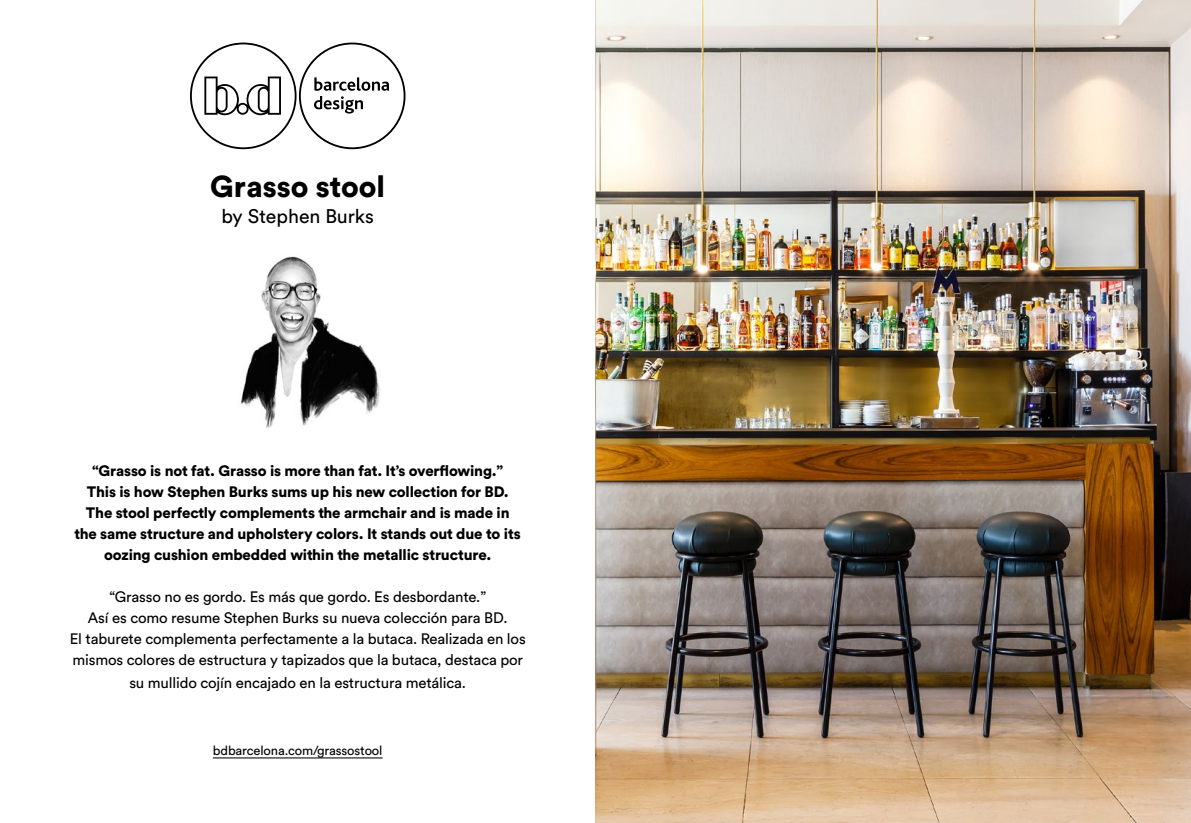
<style>
.page{position:relative;width:1191px;height:823px;background:#fff}
.page>*{position:absolute;margin:0;border:0;box-sizing:border-box;transform-origin:0 0}
.t1{font:900 30px "Circular Std";color:#000}
.t2{font:19.5px "Circular Std";color:#000}
.t3{font:15px/21px "Circular Std";letter-spacing:-.01em;color:#000;text-align:center}
.t4{font:900 15px/21px "Circular Std";letter-spacing:-.01em;color:#000;text-align:center}
.t5{font:13px "Circular Std";letter-spacing:-.01em;color:#000}
</style>
<div class="page">
<img style="left:595px;top:0;width:596px;height:822px">
<svg style="left:190px;top:43px;width:215px;height:106px"></svg>
<hr style="left:213px;top:757px;width:169px;height:1px;background:#000">
<img style="left:240px;top:256px;width:140px;height:172px">
<h1 class="t1" style="left:210px;top:167px;width:176px">Grasso stool</h1>
<h2 class="t2" style="left:221px;top:204px;width:154px">by Stephen Burks</h2>
<p class="t4" style="left:75px;top:459px;width:448px">“Grasso is not fat. Grasso is more than fat. It’s overflowing.”<br>This is how Stephen Burks sums up his new collection for BD.<br>The stool perfectly complements the armchair and is made in the same structure and upholstery colors. It stands out due to its oozing cushion embedded within the metallic structure.</p>
<p class="t3" style="left:70px;top:585px;width:457px">“Grasso no es gordo. Es más que gordo. Es desbordante.”<br>Así es como resume Stephen Burks su nueva colección para BD.<br>El taburete complementa perfectamente a la butaca. Realizada en los mismos colores de estructura y tapizados que la butaca, destaca por</p>
<p class="t3" style="left:129px;top:671px;width:338px">su mullido cojín encajado en la estructura metálica.</p>
<p class="t5" style="left:213px;top:742px;width:171px">bdbarcelona.com/grassostool</p>
</div>
